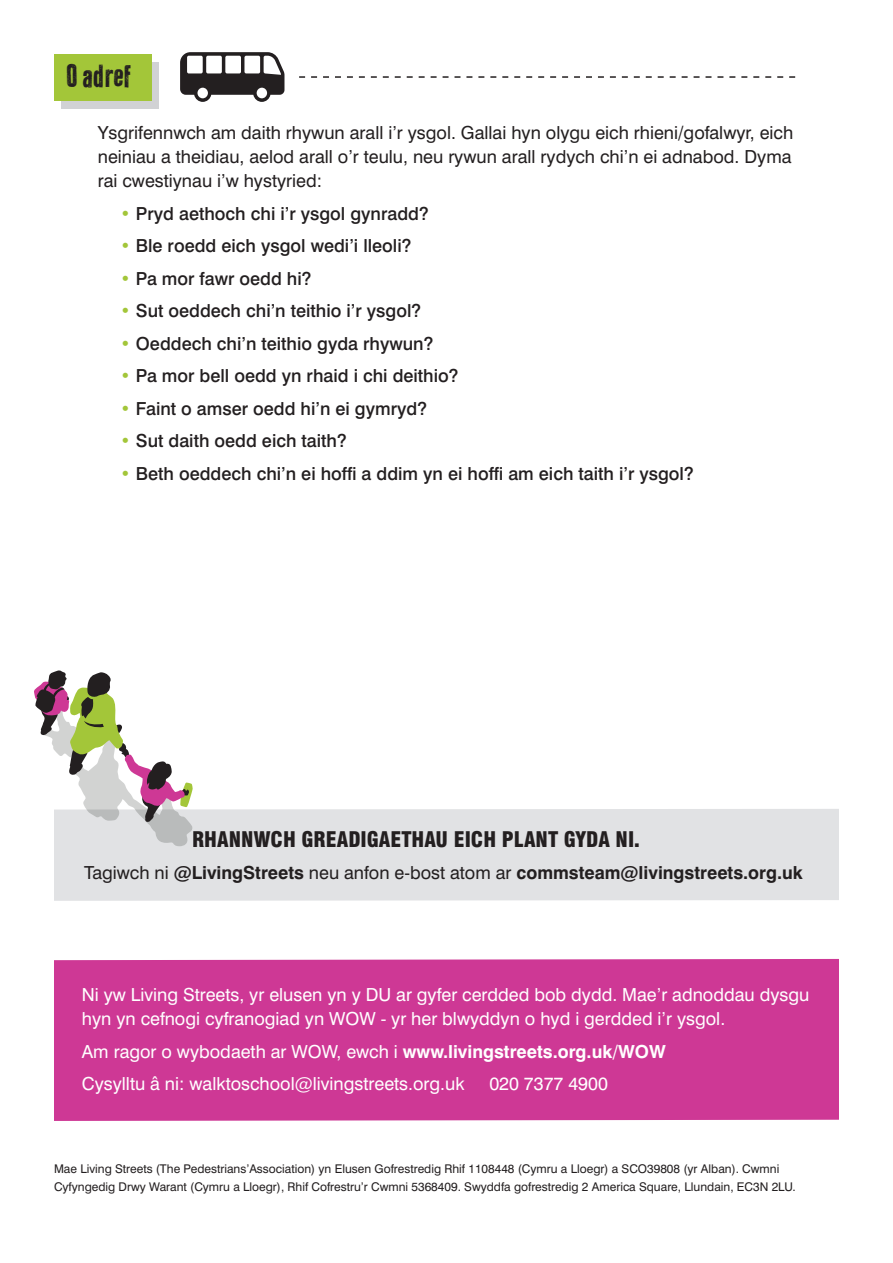
<style>
.page{position:relative;width:893px;height:1263px;background:#fff}
.page>*{position:absolute;margin:0;border:0;box-sizing:border-box;transform-origin:0 0}
.t1{font:29.1px "Living Streets Campaign";color:#231f20}
.t2{font:900 condensed 21px "Swiss 721 BT";color:#231f20}
.t3{font:500 18px "Swiss 721 BT";color:#231f20}
.t4{font:18px/24px "Swiss 721 BT";color:#fff}
.t5{font:18px/24px "Swiss 721 BT";color:#231f20;text-align:justify}
.t6{font:700 18px "Swiss 721 BT";color:#231f20}
.t7{font:12px/18px "Swiss 721 BT";color:#231f20}
.s1{color:#a3c639}
.s2{font-weight:400}
.s3{font-weight:700}
</style>
<div class="page">
<div style="left:61px;top:62px;width:97px;height:46px;background:#d1d2d4"></div>
<div style="left:54px;top:54px;width:97px;height:46px;background:#a3c639"></div>
<div style="left:54px;top:809px;width:785px;height:92px;background:#e1e2e4"></div>
<div style="left:54px;top:959px;width:785px;height:162px;background:#ce3895"></div>
<svg style="left:34px;top:670px;width:159px;height:176px"></svg>
<svg style="left:180px;top:52px;width:104px;height:50px"></svg>
<svg style="left:299px;top:76px;width:496px;height:2px"></svg>
<p class="t1" style="left:67px;top:63px;width:67px">O adref</p>
<p class="t5" style="left:98px;top:120px;width:697px">Ysgrifennwch am daith rhywun arall i’r ysgol. Gallai hyn olygu eich rhieni/gofalwyr, eich neiniau a theidiau, aelod arall o’r teulu, neu rywun arall rydych chi’n ei adnabod. Dyma rai cwestiynau i’w hystyried:</p>
<p class="t3" style="left:120px;top:202px;width:310px"><span class="s1">•</span> Pryd aethoch chi i’r ysgol gynradd?</p>
<p class="t3" style="left:120px;top:235px;width:293px"><span class="s1">•</span> Ble roedd eich ysgol wedi’i lleoli?</p>
<p class="t3" style="left:120px;top:267px;width:193px"><span class="s1">•</span> Pa mor fawr oedd hi?</p>
<p class="t3" style="left:120px;top:300px;width:302px"><span class="s1">•</span> Sut oeddech chi’n teithio i’r ysgol?</p>
<p class="t3" style="left:120px;top:332px;width:315px"><span class="s1">•</span> Oeddech chi’n teithio gyda rhywun?</p>
<p class="t3" style="left:120px;top:365px;width:340px"><span class="s1">•</span> Pa mor bell oedd yn rhaid i chi deithio?</p>
<p class="t3" style="left:120px;top:397px;width:308px"><span class="s1">•</span> Faint o amser oedd hi’n ei gymryd?</p>
<p class="t3" style="left:120px;top:430px;width:228px"><span class="s1">•</span> Sut daith oedd eich taith?</p>
<p class="t3" style="left:120px;top:462px;width:575px"><span class="s1">•</span> Beth oeddech chi’n ei hoffi a ddim yn ei hoffi am eich taith i’r ysgol?</p>
<p class="t2" style="left:192px;top:826px;width:449px">RHANNWCH GREADIGAETHAU EICH PLANT GYDA NI.</p>
<p class="t6" style="left:84px;top:862px;width:720px"><span class="s2">Tagiwch ni</span> @LivingStreets <span class="s2">neu anfon e-bost atom ar</span> commsteam@livingstreets.org.uk</p>
<p class="t4" style="left:82px;top:983px;width:729px">Ni yw Living Streets, yr elusen yn y DU ar gyfer cerdded bob dydd. Mae’r adnoddau dysgu hyn yn cefnogi cyfranogiad yn WOW - yr her blwyddyn o hyd i gerdded i’r ysgol.</p>
<p class="t4" style="left:82px;top:1039px;width:586px">Am ragor o wybodaeth ar WOW, ewch i <span class="s3">www.livingstreets.org.uk/WOW</span></p>
<p class="t4" style="left:82px;top:1072px;width:384px">Cysylltu â ni: walktoschool@livingstreets.org.uk</p>
<p class="t4" style="left:489px;top:1072px;width:120px">020 7377 4900</p>
<p class="t7" style="left:54px;top:1159px;width:743px">Mae Living Streets (The Pedestrians’Association) yn Elusen Gofrestredig Rhif 1108448 (Cymru a Lloegr) a SCO39808 (yr Alban). Cwmni<br>Cyfyngedig Drwy Warant (Cymru a Lloegr), Rhif Cofrestru’r Cwmni 5368409. Swyddfa gofrestredig 2 America Square, Llundain, EC3N 2LU.</p>
</div>
